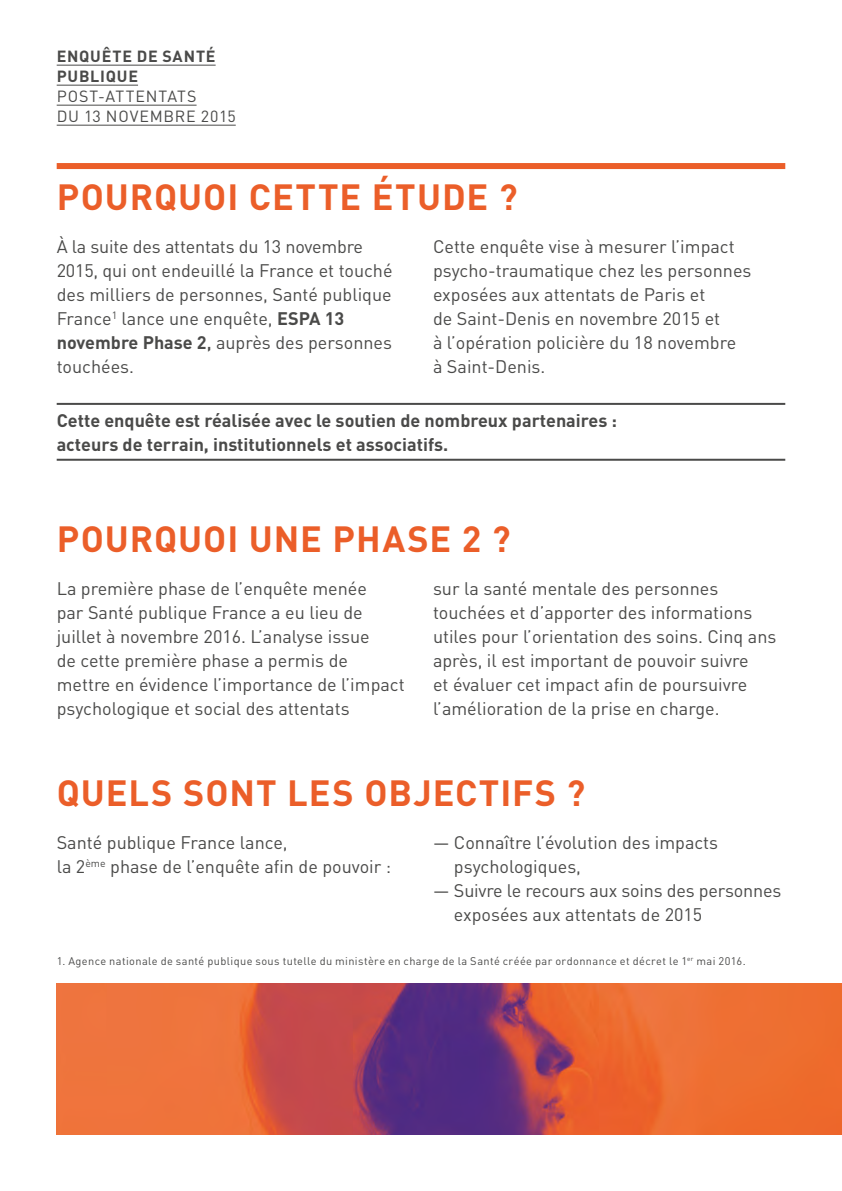
<style>
.page{position:relative;width:842px;height:1191px;background:#fff}
.page>*{position:absolute;margin:0;border:0;box-sizing:border-box;transform-origin:0 0}
.t1{font:700 36px "DIN";letter-spacing:.025em;color:#eb5e29}
.t2{font:18px/24px "DIN";color:#4a4a49}
.t3{font:700 18px/24px "DIN";color:#4a4a49}
.t4{font:16px/20px "DIN";letter-spacing:.05em;color:#4a4a49}
.t5{font:700 16px "DIN";letter-spacing:.05em;color:#4a4a49}
.t6{font:11px "DIN";letter-spacing:.035em;color:#4a4a49}
.s1{font-weight:700}
.s2{font-weight:500}
</style>
<div class="page">
<hr style="left:57px;top:65px;width:159px;height:1px;background:#4a4a49">
<hr style="left:57px;top:85px;width:81px;height:1px;background:#4a4a49">
<hr style="left:57px;top:105px;width:140px;height:1px;background:#4a4a49">
<hr style="left:57px;top:125px;width:179px;height:1px;background:#4a4a49">
<hr style="left:57px;top:403px;width:728px;height:2px;background:#4a4a49">
<hr style="left:57px;top:459px;width:728px;height:2px;background:#4a4a49">
<div style="left:57px;top:163px;width:728px;height:6px;background:#eb5e29"></div>
<img style="left:57px;top:984px;width:785px;height:150px">
<p class="t5" style="left:57px;top:45px;width:160px">ENQUÊTE DE SANTÉ</p>
<p class="t4" style="left:57px;top:65px;width:181px"><span class="s1">PUBLIQUE<br></span>POST-ATTENTATS<br>DU 13 NOVEMBRE 2015</p>
<p class="t1" style="left:57px;top:174px;width:462px">POURQUOI CETTE ÉTUDE ?</p>
<p class="t2" style="left:57px;top:234px;width:337px">À la suite des attentats du 13 novembre 2015, qui ont endeuillé la France et touché des milliers de personnes, Santé publique France<sup>1</sup> lance une enquête, <span class="s1">ESPA 13 novembre Phase 2</span><span class="s2">,</span> auprès des personnes touchées.</p>
<p class="t2" style="left:433px;top:234px;width:320px">Cette enquête vise à mesurer l’impact psycho-traumatique chez les personnes exposées aux attentats de Paris et<br>de Saint‑Denis en novembre 2015 et<br>à l’opération policière du 18 novembre<br>à Saint-Denis.</p>
<p class="t3" style="left:57px;top:408px;width:562px">Cette enquête est réalisée avec le soutien de nombreux partenaires : acteurs de terrain, institutionnels et associatifs.</p>
<p class="t1" style="left:57px;top:515px;width:455px">POURQUOI UNE PHASE 2 ?</p>
<p class="t2" style="left:57px;top:576px;width:350px">La première phase de l’enquête menée<br>par Santé publique France a eu lieu de juillet à novembre 2016. L’analyse issue<br>de cette première phase a permis de mettre en évidence l’importance de l’impact psychologique et social des attentats</p>
<p class="t2" style="left:433px;top:576px;width:345px">sur la santé mentale des personnes touchées et d’apporter des informations utiles pour l’orientation des soins. Cinq ans après, il est important de pouvoir suivre<br>et évaluer cet impact afin de poursuivre l’amélioration de la prise en charge.</p>
<p class="t1" style="left:57px;top:770px;width:530px">QUELS SONT LES OBJECTIFS ?</p>
<p class="t2" style="left:57px;top:830px;width:336px">Santé publique France lance,<br>la 2<sup>ème</sup> phase de l’enquête afin de pouvoir :</p>
<p class="t2" style="left:454px;top:830px;width:266px;text-indent:-21px">— Connaître l’évolution des impacts psychologiques,</p>
<p class="t2" style="left:454px;top:878px;width:329px;text-indent:-21px">— Suivre le recours aux soins des personnes exposées aux attentats de 2015</p>
<p class="t6" style="left:57px;top:953px;width:690px">1. Agence nationale de santé publique sous tutelle du ministère en charge de la Santé créée par ordonnance et décret le 1<sup>er</sup> mai 2016.</p>
</div>
